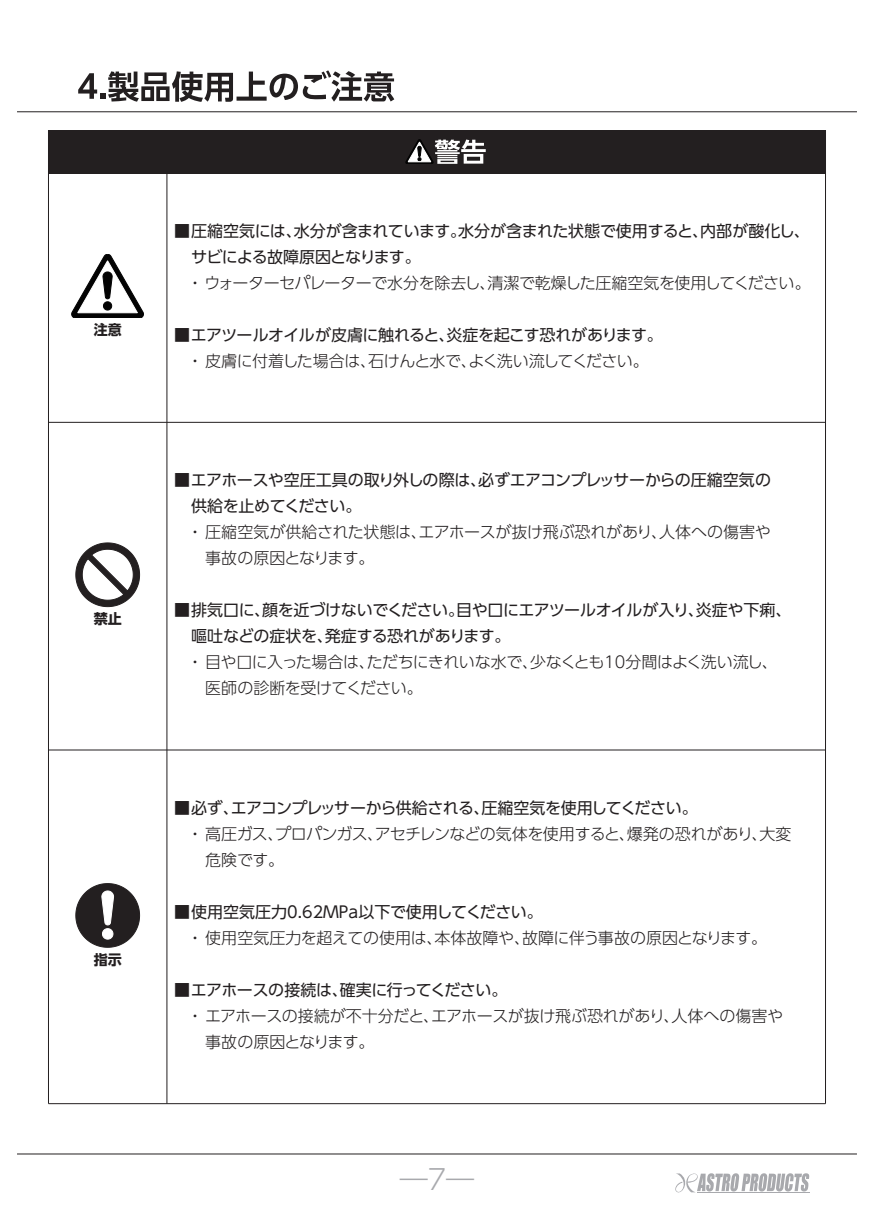
<style>
.page{position:relative;width:874px;height:1225px;background:#fff}
.page>*{position:absolute;margin:0;border:0;box-sizing:border-box;transform-origin:0 0}
.t1{font:300 28px "UD Shin Go Pr 6";color:#a8a9ad}
.t2{font:300 16px/26px "UD Shin Go Pr 6";letter-spacing:-.025em;color:#231f20}
.t3{font:16px/26px "UD Shin Go Pr 6";letter-spacing:-.025em;color:#231f20}
.t4{font:16px "UD Shin Go Pr 6";color:#231f20}
.t5{font:700 14px "UD Shin Go Pr 6";color:#231f20}
</style>
<div class="page">
<svg style="left:675px;top:1173px;width:133px;height:20px"></svg>
<hr style="left:696px;top:1192px;width:113px;height:1px;background:#a8a9ad">
<hr style="left:17px;top:1153px;width:839px;height:1px;background:#231f20">
<hr style="left:17px;top:111px;width:839px;height:1px;background:#231f20">
<hr style="left:48px;top:130px;width:1px;height:973px;background:#231f20">
<hr style="left:48px;top:1103px;width:777px;height:1px;background:#231f20">
<hr style="left:48px;top:749px;width:777px;height:1px;background:#231f20">
<hr style="left:48px;top:422px;width:777px;height:1px;background:#231f20">
<hr style="left:824px;top:130px;width:1px;height:973px;background:#231f20">
<hr style="left:166px;top:130px;width:1px;height:973px;background:#231f20">
<svg style="left:72px;top:254px;width:72px;height:64px"></svg>
<svg style="left:78px;top:70px;width:316px;height:32px"></svg>
<div style="left:48px;top:130px;width:777px;height:43px;background:#231f20"></div>
<svg style="left:405px;top:139px;width:80px;height:25px"></svg>
<svg style="left:76px;top:542px;width:64px;height:65px"></svg>
<svg style="left:76px;top:883px;width:64px;height:64px"></svg>
<p class="t5" style="left:94px;top:319px;width:29px">注意</p>
<p class="t5" style="left:94px;top:607px;width:29px">禁止</p>
<p class="t5" style="left:94px;top:948px;width:29px">指示</p>
<p class="t3" style="left:191px;top:217px;width:620px;text-indent:-17px">■ 圧縮空気には、水分が含まれています。水分が含まれた状態で使用すると、内部が酸化し、サビによる故障原因となります。</p>
<p class="t2" style="left:187px;top:269px;width:624px">・ ウォーターセパレーターで水分を除去し、清潔で乾燥した圧縮空気を使用してください。</p>
<p class="t3" style="left:174px;top:321px;width:490px">■ エアツールオイルが皮膚に触れると、炎症を起こす恐れがあります。</p>
<p class="t2" style="left:187px;top:347px;width:463px">・ 皮膚に付着した場合は、石けんと水で、よく洗い流してください。</p>
<p class="t3" style="left:191px;top:467px;width:581px;text-indent:-17px">■ エアホースや空圧工具の取り外しの際は、必ずエアコンプレッサーからの圧縮空気の供給を止めてください。</p>
<p class="t2" style="left:205px;top:519px;width:566px;text-indent:-18px">・ 圧縮空気が供給された状態は、エアホースが抜け飛ぶ恐れがあり、人体への傷害や事故の原因となります。</p>
<p class="t3" style="left:191px;top:597px;width:601px;text-indent:-17px">■ 排気口に、顔を近づけないでください。目や口にエアツールオイルが入り、炎症や下痢、嘔吐などの症状を、発症する恐れがあります。</p>
<p class="t2" style="left:205px;top:649px;width:573px;text-indent:-18px">・ 目や口に入った場合は、ただちにきれいな水で、少なくとも10分間はよく洗い流し、医師の診断を受けてください。</p>
<p class="t3" style="left:174px;top:794px;width:525px">■ 必ず、エアコンプレッサーから供給される、圧縮空気を使用してください。</p>
<p class="t2" style="left:205px;top:820px;width:587px;text-indent:-18px">・ 高圧ガス、プロパンガス、アセチレンなどの気体を使用すると、爆発の恐れがあり、大変危険です。</p>
<p class="t4" style="left:174px;top:899px;width:370px">■ 使用空気圧力0.62MPa以下で使用してください。</p>
<p class="t2" style="left:187px;top:924px;width:581px">・ 使用空気圧力を超えての使用は、本体故障や、故障に伴う事故の原因となります。</p>
<p class="t3" style="left:174px;top:976px;width:335px">■ エアホースの接続は、確実に行ってください。</p>
<p class="t2" style="left:205px;top:1002px;width:579px;text-indent:-18px">・ エアホースの接続が不十分だと、エアホースが抜け飛ぶ恐れがあり、人体への傷害や事故の原因となります。</p>
<h1 class="t1" style="left:399px;top:1156px;width:76px">―7―</h1>
</div>
